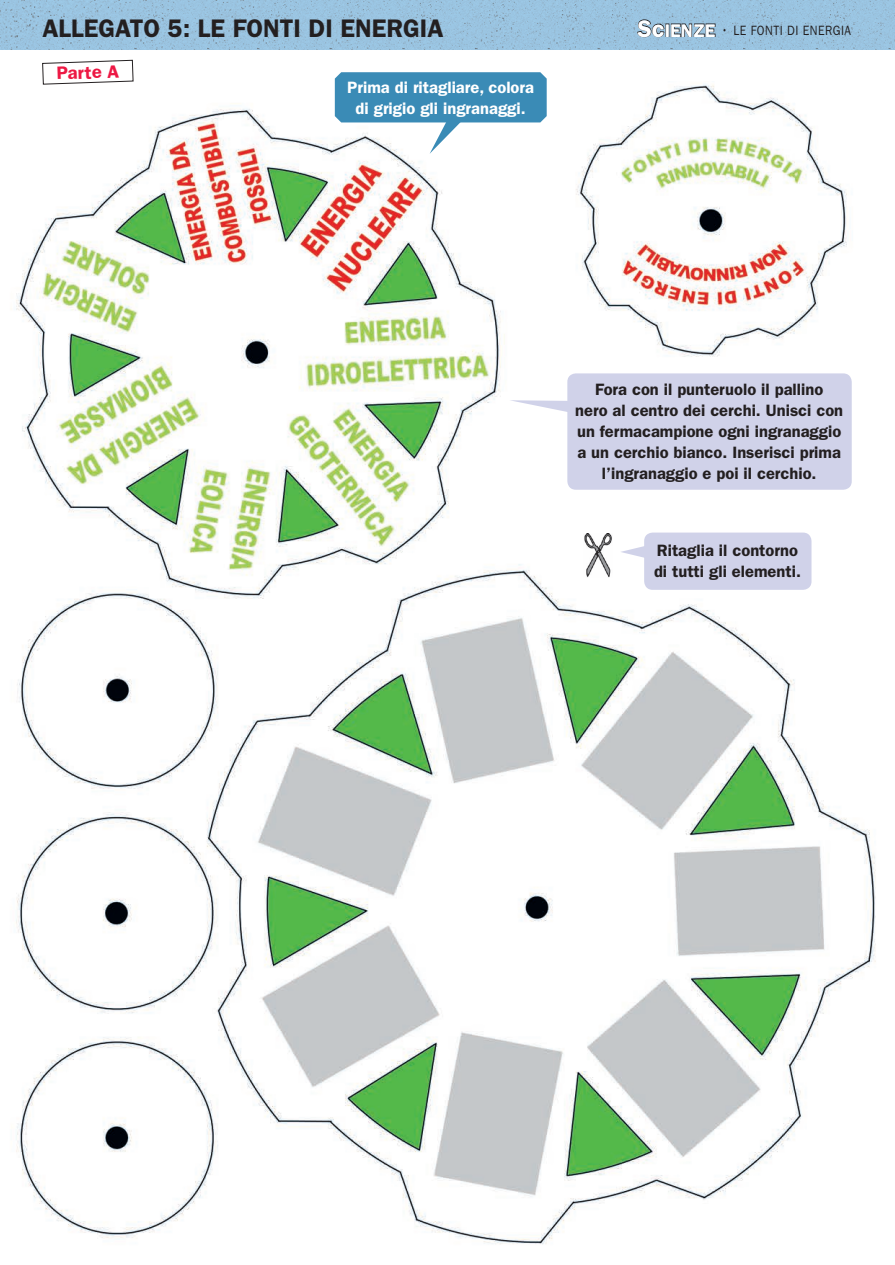
<style>
.page{position:relative;width:895px;height:1265px;background:#fff}
.page>*{position:absolute;margin:0;border:0;box-sizing:border-box;transform-origin:0 0}
.t1{font:600 25.5px "ITC Franklin Gothic Std";color:#231f20}
.t2{font:600 18px "ITC Franklin Gothic Std";color:#ed1844}
.t3{font:600 16.5px/21px "ITC Franklin Gothic Std";color:#231f20}
.t4{font:600 16.5px/21px "ITC Franklin Gothic Std";color:#fff;text-align:center}
.t5{font:13.5px "ITC Franklin Gothic Std";letter-spacing:.04em;color:#231f20;scale:.87 1}
.s1{font-weight:600;font-size:23.85px;color:#fff}
.s2{font-weight:600;font-size:18.3px;color:#fff}
.s3{font-size:13.95px}
</style>
<div class="page">
<img style="left:16px;top:82px;width:860px;height:1163px">
<img style="left:0;top:0;width:894px;height:50px">
<svg style="left:636px;top:19px;width:28px;height:19px"></svg>
<svg style="left:670px;top:23px;width:45px;height:14px"></svg>
<svg style="left:42px;top:60px;width:91px;height:25px"></svg>
<img style="left:583px;top:534px;width:29px;height:44px">
<div style="left:644px;top:533px;width:167px;height:57px;background:#d0d2e9;border-radius:9px"></div>
<svg style="left:620px;top:545px;width:24px;height:14px"></svg>
<svg style="left:509px;top:400px;width:58px;height:15px"></svg>
<svg style="left:335px;top:72px;width:211px;height:82px"></svg>
<div style="left:567px;top:373px;width:284px;height:117px;background:#d0d2e9;border-radius:9px"></div>
<h1 class="t1" style="left:42px;top:13px;width:402px">ALLEGATO 5: LE FONTI DI ENERGIA</h1>
<p class="t5" style="left:637px;top:23px;width:247px"><span class="s1">Sc</span><span class="s2">IENZE</span> <span class="s3">•</span> LE FONTI DI ENERGIA</p>
<p class="t2" style="left:56px;top:63px;width:64px;rotate:-2deg">Parte A</p>
<p class="t4" style="left:347px;top:76px;width:188px">Prima di ritagliare, colora di grigio gli ingranaggi.</p>
<p class="t3" style="left:575px;top:379px;width:269px;text-align:center">Fora con il punteruolo il pallino<br>nero al centro dei cerchi. Unisci con un fermacampione ogni ingranaggio a un cerchio bianco. Inserisci prima l’ingranaggio e poi il cerchio.</p>
<p class="t3" style="left:653px;top:540px;width:148px">Ritaglia il contorno di tutti gli elementi.</p>
</div>
